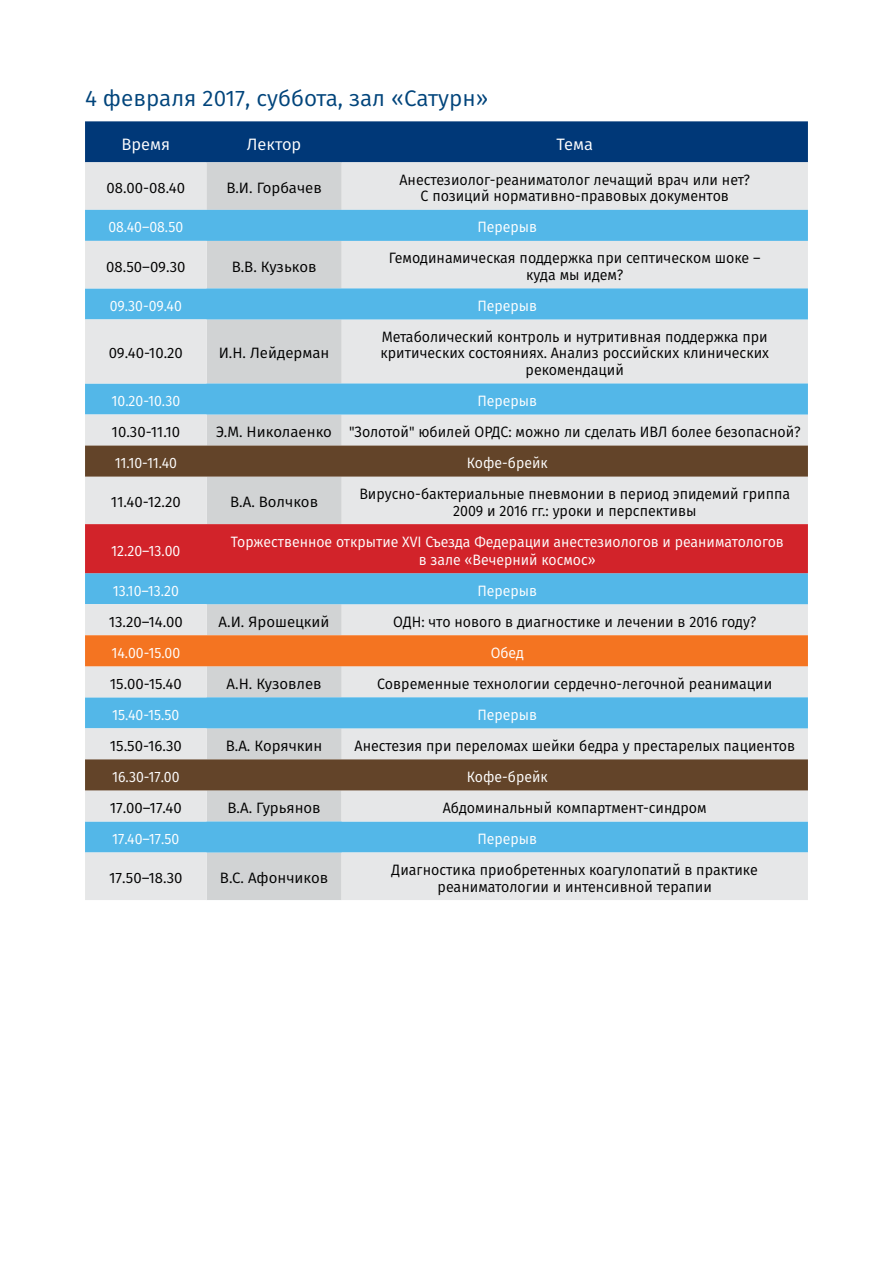
<style>
.page{position:relative;width:893px;height:1263px;background:#fff}
.page>*{position:absolute;margin:0;border:0;box-sizing:border-box;transform-origin:0 0}
.t1{font:22.5px "Fira Sans";color:#00447b}
.t2{font:16.5px "Fira Sans";color:#fff}
.t3{font:15px/16.5px "Fira Sans";color:#000;text-align:center;scale:.95 1}
.t4{font:15px "Fira Sans";color:#000}
.t5{font:15px/18px "Fira Sans";color:#fff;text-align:center;scale:.94 1}
</style>
<div class="page">
<div style="left:85px;top:121px;width:723px;height:41px;background:#003878"></div>
<div style="left:85px;top:162px;width:723px;height:48px;background:#e6e7e8"></div>
<div style="left:207px;top:162px;width:135px;height:48px;background:#d1d3d4"></div>
<div style="left:85px;top:210px;width:723px;height:31px;background:#53b7e8"></div>
<svg style="left:85px;top:241px;width:723px;height:659px;background:#b7d6e5"></svg>
<svg style="left:85px;top:446px;width:723px;height:344px;background:#a3b3b9"></svg>
<div style="left:85px;top:524px;width:723px;height:49px;background:#d2232a"></div>
<div style="left:85px;top:635px;width:723px;height:31px;background:#f47421"></div>
<h1 class="t1" style="left:85px;top:81px;width:405px">4 февраля 2017, суббота, зал «Сатурн»</h1>
<p class="t2" style="left:121px;top:132px;width:50px">Время</p>
<p class="t2" style="left:247px;top:132px;width:56px">Лектор</p>
<p class="t2" style="left:556px;top:132px;width:38px">Тема</p>
<p class="t4" style="left:107px;top:177px;width:80px">08.00-08.40</p>
<p class="t4" style="left:226px;top:177px;width:97px">В.И. Горбачев</p>
<p class="t3" style="left:399px;top:171px;width:371px">Анестезиолог-реаниматолог лечащий врач или нет?<br>С позиций нормативно-правовых документов</p>
<p class="t5" style="left:108px;top:218px;width:81px">08.40–08.50</p>
<p class="t5" style="left:477px;top:218px;width:65px">Перерыв</p>
<p class="t4" style="left:106px;top:255px;width:81px">08.50–09.30</p>
<p class="t4" style="left:232px;top:255px;width:86px">В.В. Кузьков</p>
<p class="t3" style="left:389px;top:250px;width:393px">Гемодинамическая поддержка при септическом шоке – куда мы идем?</p>
<p class="t5" style="left:110px;top:296px;width:78px">09.30-09.40</p>
<p class="t5" style="left:477px;top:296px;width:65px">Перерыв</p>
<p class="t4" style="left:109px;top:342px;width:76px">09.40-10.20</p>
<p class="t4" style="left:219px;top:342px;width:112px">И.Н. Лейдерман</p>
<p class="t3" style="left:380px;top:328px;width:410px">Метаболический контроль и нутритивная поддержка при критических состояниях. Анализ российских клинических рекомендаций</p>
<p class="t5" style="left:111px;top:391px;width:75px">10.20-10.30</p>
<p class="t5" style="left:477px;top:391px;width:65px">Перерыв</p>
<p class="t4" style="left:112px;top:421px;width:70px">10.30-11.10</p>
<p class="t4" style="left:216px;top:421px;width:586px">Э.М. Николаенко "Золотой" юбилей ОРДС: можно ли сделать ИВЛ более безопасной?</p>
<p class="t5" style="left:115px;top:453px;width:68px">11.10-11.40</p>
<p class="t5" style="left:467px;top:453px;width:87px">Кофе-брейк</p>
<p class="t4" style="left:111px;top:491px;width:71px">11.40-12.20</p>
<p class="t4" style="left:230px;top:491px;width:89px">В.А. Волчков</p>
<p class="t3" style="left:359px;top:485px;width:455px">Вирусно-бактериальные пневмонии в период эпидемий гриппа<br>2009 и 2016 гг.: уроки и перспективы</p>
<p class="t5" style="left:111px;top:541px;width:75px">12.20–13.00</p>
<p class="t5" style="left:231px;top:532px;width:590px">Торжественное открытие XVI Съезда Федерации анестезиологов и реаниматологов в зале «Вечерний космос»</p>
<p class="t5" style="left:113px;top:581px;width:72px">13.10–13.20</p>
<p class="t5" style="left:477px;top:581px;width:65px">Перерыв</p>
<p class="t4" style="left:109px;top:610px;width:76px">13.20–14.00</p>
<p class="t4" style="left:219px;top:610px;width:112px">А.И. Ярошецкий</p>
<p class="t3" style="left:393px;top:613px;width:384px">ОДН: что нового в диагностике и лечении в 2016 году?</p>
<p class="t5" style="left:111px;top:643px;width:75px">14.00-15.00</p>
<p class="t5" style="left:491px;top:643px;width:37px">Обед</p>
<p class="t4" style="left:110px;top:672px;width:73px">15.00-15.40</p>
<p class="t4" style="left:227px;top:672px;width:97px">А.Н. Кузовлев</p>
<p class="t3" style="left:377px;top:675px;width:417px">Современные технологии сердечно-легочной реанимации</p>
<p class="t5" style="left:112px;top:705px;width:73px">15.40-15.50</p>
<p class="t5" style="left:477px;top:705px;width:65px">Перерыв</p>
<p class="t4" style="left:110px;top:734px;width:74px">15.50-16.30</p>
<p class="t4" style="left:226px;top:734px;width:98px">В.А. Корячкин</p>
<p class="t3" style="left:355px;top:737px;width:465px">Анестезия при переломах шейки бедра у престарелых пациентов</p>
<p class="t5" style="left:112px;top:767px;width:73px">16.30-17.00</p>
<p class="t5" style="left:467px;top:767px;width:87px">Кофе-брейк</p>
<p class="t4" style="left:110px;top:796px;width:74px">17.00–17.40</p>
<p class="t4" style="left:228px;top:796px;width:95px">В.А. Гурьянов</p>
<p class="t3" style="left:443px;top:799px;width:279px">Абдоминальный компартмент-синдром</p>
<p class="t5" style="left:112px;top:829px;width:73px">17.40–17.50</p>
<p class="t5" style="left:477px;top:829px;width:65px">Перерыв</p>
<p class="t4" style="left:109px;top:867px;width:75px">17.50–18.30</p>
<p class="t4" style="left:220px;top:867px;width:110px">В.С. Афончиков</p>
<p class="t3" style="left:392px;top:861px;width:387px">Диагностика приобретенных коагулопатий в практике реаниматологии и интенсивной терапии</p>
</div>
